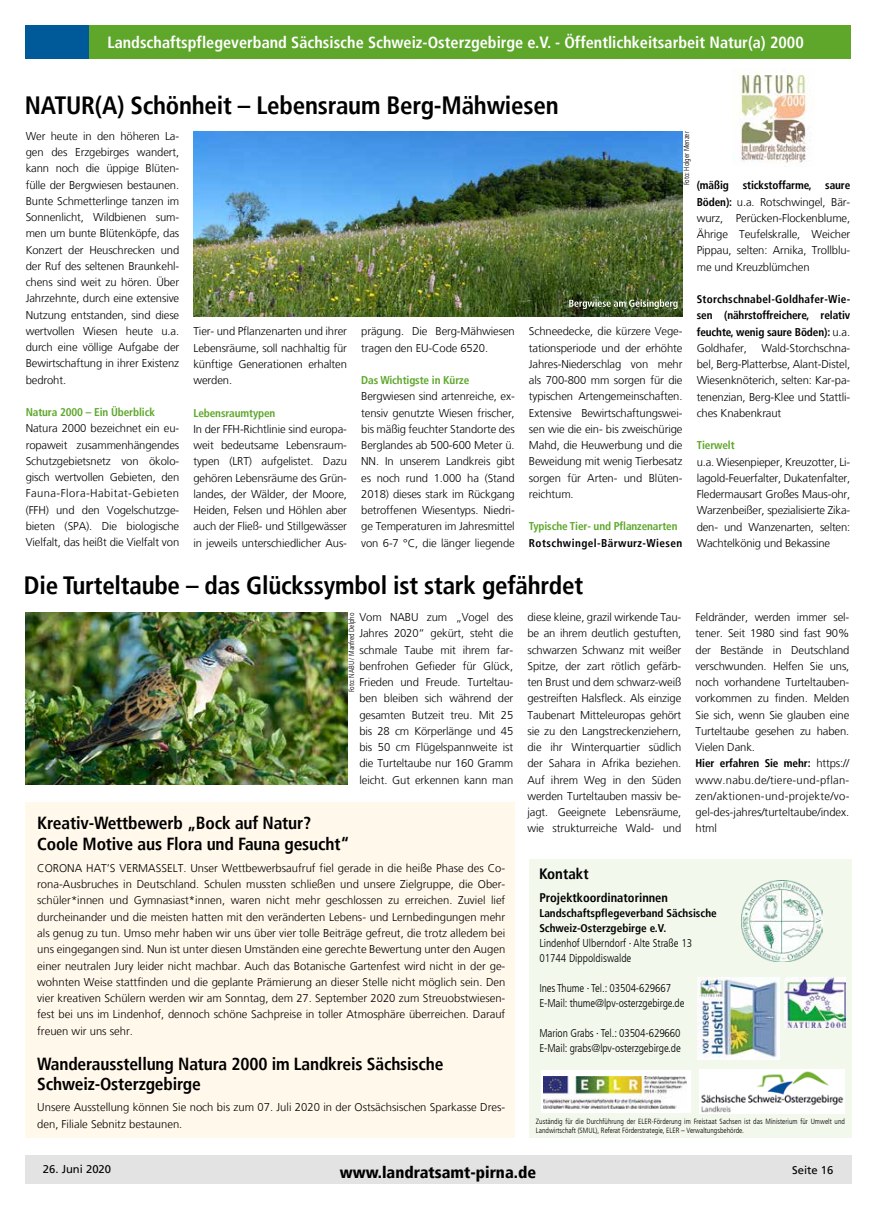
<style>
.page{position:relative;width:876px;height:1209px;background:#fff}
.page>*{position:absolute;margin:0;border:0;box-sizing:border-box;transform-origin:0 0}
.t1{font:700 condensed 25px "Frutiger";letter-spacing:-.01em;color:#000}
.t2{font:700 condensed 17.5px/21.2px "Frutiger";letter-spacing:-.01em;color:#000}
.t3{font:700 condensed 16.25px "Frutiger";color:#fff}
.t4{font:900 condensed 16.25px "Frutiger";color:#000}
.t5{font:700 condensed 15px "Frutiger";color:#000}
.t6{font:700 condensed 12.5px "Frutiger";color:#000}
.t7{font:300 11.25px/16.2px "Frutiger";letter-spacing:-.01em;color:#000;text-align:justify}
.t8{font:300 condensed 11.25px/15px "Frutiger";letter-spacing:-.01em;color:#000}
.t9{font:700 condensed 11.25px/16.2px "Frutiger";color:#000}
.t10{font:700 condensed 11.25px "Frutiger";letter-spacing:-.01em;color:#5ea72b}
.t11{font:700 condensed 11.25px "Frutiger";letter-spacing:.035em;color:#000}
.t12{font:11.25px "Frutiger";color:#000}
.t13{font:300 condensed 7.5px/8.8px "Frutiger";color:#000}
.s1{font-weight:700;font-stretch:condensed}
.s2{font-weight:300;font-stretch:normal}
</style>
<div class="page">
<div style="left:37px;top:25px;width:813px;height:33px;background:#5ea72b"></div>
<div style="left:25px;top:25px;width:64px;height:33px;background:#005a9a"></div>
<div style="left:25px;top:1155px;width:825px;height:28px;background:#e3e3e3"></div>
<div style="left:529px;top:859px;width:321px;height:278px;background:#f3f8ed"></div>
<img style="left:741px;top:880px;width:81px;height:81px">
<div style="left:540px;top:1070px;width:150px;height:43px;background:#fff"></div>
<img style="left:543px;top:1076px;width:143px;height:32px">
<img style="left:699px;top:1069px;width:145px;height:44px">
<img style="left:697px;top:977px;width:82px;height:82px">
<img style="left:784px;top:977px;width:61px;height:50px">
<img style="left:732px;top:68px;width:76px;height:96px">
<div style="left:25px;top:802px;width:489px;height:335px;background:#fff8eb"></div>
<img style="left:26px;top:612px;width:321px;height:172px">
<img style="left:193px;top:131px;width:489px;height:185px">
<svg style="left:569px;top:299px;width:108px;height:10px"></svg>
<h3 class="t3" style="left:107px;top:32px;width:697px">Landschaftspflegeverband Sächsische Schweiz-Osterzgebirge e.V. - Öffentlichkeitsarbeit Natur(a) 2000</h3>
<h1 class="t1" style="left:25px;top:91px;width:535px">NATUR(A) Schönheit – Lebensraum Berg-Mähwiesen</h1>
<p class="t7" style="left:26px;top:128px;width:155px">Wer heute in den höheren La&shy;gen des Erzgebirges wandert, kann noch die üppige Blüten&shy;fülle der Bergwiesen bestaunen.<br>Bunte Schmetterlinge tanzen im Sonnenlicht, Wildbienen sum&shy;men um bunte Blütenköpfe, das Konzert der Heuschrecken und der Ruf des seltenen Braunkehl&shy;chens sind weit zu hören. Über Jahrzehnte, durch eine extensive Nutzung entstanden, sind diese wertvollen Wiesen heute u.a. durch eine völlige Aufgabe der Bewirtschaftung in ihrer Existenz bedroht.</p>
<p class="t10" style="left:26px;top:405px;width:131px">Natura 2000 – Ein Überblick</p>
<p class="t7" style="left:26px;top:420px;width:155px">Natura 2000 bezeichnet ein eu&shy;ropaweit zusammenhängendes Schutzgebietsnetz von ökolo&shy;gisch wertvollen Gebieten, den Fauna-Flora-Habitat-Gebieten (FFH) und den Vogelschutzge&shy;bieten (SPA). Die biologische Vielfalt, das heißt die Vielfalt von</p>
<p class="t7" style="left:193px;top:323px;width:155px">Tier- und Pflanzenarten und ihrer Lebensräume, soll nachhaltig für künftige Generationen erhalten werden.</p>
<p class="t10" style="left:193px;top:406px;width:83px">Lebensraumtypen</p>
<p class="t7" style="left:193px;top:421px;width:155px">In der FFH-Richtlinie sind europa&shy;weit bedeutsame Lebensraum&shy;typen (LRT) aufgelistet. Dazu gehören Lebensräume des Grün&shy;landes, der Wälder, der Moore, Heiden, Felsen und Höhlen aber auch der Fließ- und Stillgewässer in jeweils unterschiedlicher Aus-</p>
<p class="t7" style="left:361px;top:323px;width:155px">prägung. Die Berg-Mähwiesen tragen den EU-Code 6520.</p>
<p class="t10" style="left:361px;top:373px;width:110px">Das Wichtigste in Kürze</p>
<p class="t7" style="left:361px;top:388px;width:155px">Bergwiesen sind artenreiche, ex&shy;tensiv genutzte Wiesen frischer, bis mäßig feuchter Standorte des Berglandes ab 500-600 Meter ü.<br>NN. In unserem Landkreis gibt es noch rund 1.000 ha (Stand 2018) dieses stark im Rückgang betroffenen Wiesentyps. Niedri&shy;ge Temperaturen im Jahresmittel von 6-7 °C, die länger liegende</p>
<p class="t13" style="left:682px;top:185px;width:55px;rotate:-90deg">Foto: Holger Menzer</p>
<p class="t7" style="left:696px;top:177px;width:155px"><span class="s1">(mäßig stickstoffarme, saure Böden):</span> u.a. Rotschwingel, Bär&shy;wurz, Perücken-Flockenblume, Ährige Teufelskralle, Weicher Pippau, selten: Arnika, Trollblu&shy;me und Kreuzblümchen</p>
<p class="t9" style="left:696px;top:291px;width:155px;text-align:justify">Storchschnabel-Goldhafer-Wie&shy;sen (nährstoffreichere, relativ feuchte, wenig saure Böden): <span class="s2">u.a.<br>Goldhafer,</span></p>
<p class="t7" style="left:528px;top:323px;width:155px">Schneedecke, die kürzere Vege&shy;tationsperiode und der erhöhte Jahres-Niederschlag von mehr als 700-800 mm sorgen für die typischen Artengemeinschaften.<br>Extensive Bewirtschaftungswei&shy;sen wie die ein- bis zweischürige Mahd, die Heuwerbung und die Beweidung mit wenig Tierbesatz sorgen für Arten- und Blüten&shy;reichtum.</p>
<p class="t10" style="left:528px;top:519px;width:150px">Typische Tier- und Pflanzenarten</p>
<p class="t11" style="left:528px;top:536px;width:155px">Rotschwingel-Bärwurz-Wiesen</p>
<p class="t7" style="left:696px;top:340px;width:155px;text-indent:65px">Wald-Storchschna&shy;bel, Berg-Platterbse, Alant-Distel, Wiesenknöterich, selten: Kar-pa&shy;tenenzian, Berg-Klee und Stattli&shy;ches Knabenkraut</p>
<p class="t10" style="left:696px;top:439px;width:39px">Tierwelt</p>
<p class="t7" style="left:696px;top:454px;width:155px">u.a. Wiesenpieper, Kreuzotter, Li&shy;lagold-Feuerfalter, Dukatenfalter, Fledermausart Großes Maus-ohr, Warzenbeißer, spezialisierte Zika&shy;den- und Wanzenarten, selten:<br>Wachtelkönig und Bekassine</p>
<h1 class="t1" style="left:24px;top:570px;width:560px">Die Turteltaube – das Glückssymbol ist stark gefährdet</h1>
<p class="t13" style="left:347px;top:692px;width:81px;rotate:-90deg">Foto: NABU / Manfred Delpho</p>
<p class="t7" style="left:359px;top:609px;width:155px">Vom NABU zum „Vogel des Jahres 2020“ gekürt, steht die schmale Taube mit ihrem far&shy;benfrohen Gefieder für Glück, Frieden und Freude. Turteltau&shy;ben bleiben sich während der gesamten Butzeit treu. Mit 25 bis 28 cm Körperlänge und 45 bis 50 cm Flügelspannweite ist die Turteltaube nur 160 Gramm leicht. Gut erkennen kann man</p>
<p class="t7" style="left:527px;top:609px;width:155px">diese kleine, grazil wirkende Tau&shy;be an ihrem deutlich gestuften, schwarzen Schwanz mit weißer Spitze, der zart rötlich gefärb&shy;ten Brust und dem schwarz-weiß gestreiften Halsfleck. Als einzige Taubenart Mitteleuropas gehört sie zu den Langstreckenziehern, die ihr Winterquartier südlich der Sahara in Afrika beziehen.<br>Auf ihrem Weg in den Süden werden Turteltauben massiv be&shy;jagt. Geeignete Lebensräume, wie strukturreiche Wald- und</p>
<p class="t7" style="left:695px;top:609px;width:155px;text-align:left">Feldränder, werden immer sel&shy;tener. Seit 1980 sind fast 90% der Bestände in Deutschland verschwunden. Helfen Sie uns, noch vorhandene Turteltauben&shy;vorkommen zu finden. Melden<br>Sie sich, wenn Sie glauben eine<br>Turteltaube gesehen zu haben.<br>Vielen Dank.<br><span class="s1">Hier erfahren Sie mehr:</span> https:// www.nabu.de/tiere-und-pflan&shy;zen/aktionen-und-projekte/vo&shy;gel-des-jahres/turteltaube/index. html</p>
<h2 class="t2" style="left:37px;top:811px;width:313px">Kreativ-Wettbewerb „Bock auf Natur?<br>Coole Motive aus Flora und Fauna gesucht“</h2>
<p class="t7" style="left:37px;top:860px;width:469px">CORONA HAT’S VERMASSELT. Unser Wettbewerbsaufruf fiel gerade in die heiße Phase des Co&shy;rona-Ausbruches in Deutschland. Schulen mussten schließen und unsere Zielgruppe, die Ober&shy;schüler*innen und Gymnasiast*innen, waren nicht mehr geschlossen zu erreichen. Zuviel lief durcheinander und die meisten hatten mit den veränderten Lebens- und Lernbedingungen mehr als genug zu tun. Umso mehr haben wir uns über vier tolle Beiträge gefreut, die trotz alledem bei uns eingegangen sind. Nun ist unter diesen Umständen eine gerechte Bewertung unter den Augen einer neutralen Jury leider nicht machbar. Auch das Botanische Gartenfest wird nicht in der ge&shy;wohnten Weise stattfinden und die geplante Prämierung an dieser Stelle nicht möglich sein. Den vier kreativen Schülern werden wir am Sonntag, dem 27. September 2020 zum Streuobstwiesen&shy;fest bei uns im Lindenhof, dennoch schöne Sachpreise in toller Atmosphäre überreichen. Darauf freuen wir uns sehr.</p>
<h2 class="t2" style="left:37px;top:1053px;width:407px;line-height:20px">Wanderausstellung Natura 2000 im Landkreis Sächsische<br>Schweiz-Osterzgebirge</h2>
<p class="t7" style="left:37px;top:1099px;width:469px">Unsere Ausstellung können Sie noch bis zum 07. Juli 2020 in der Ostsächsischen Sparkasse Dres&shy;den, Filiale Sebnitz bestaunen.</p>
<h3 class="t5" style="left:539px;top:865px;width:51px">Kontakt</h3>
<p class="t6" style="left:539px;top:890px;width:130px">Projektkoordinatorinnen</p>
<p class="t9" style="left:539px;top:905px;width:179px;line-height:15px">Landschaftspflegeverband Sächsische<br>Schweiz-Osterzgebirge e.V.</p>
<p class="t8" style="left:539px;top:935px;width:154px">Lindenhof Ulberndorf · Alte Straße 13<br>01744 Dippoldiswalde</p>
<p class="t8" style="left:539px;top:980px;width:147px">Ines Thume · Tel.: 03504-629667<br>E-Mail: thume@lpv-osterzgebirge.de</p>
<p class="t8" style="left:539px;top:1025px;width:143px">Marion Grabs · Tel.: 03504-629660<br>E-Mail: grabs@lpv-osterzgebirge.de</p>
<p class="t13" style="left:535px;top:1117px;width:310px">Zuständig für die Durchführung der ELER-Förderung im Freistaat Sachsen ist das Ministerium für Umwelt und<br>Landwirtschaft (SMUL), Referat Förderstrategie, ELER – Verwaltungsbehörde.</p>
<p class="t12" style="left:43px;top:1162px;width:70px">26. Juni 2020</p>
<h3 class="t4" style="left:340px;top:1161px;width:197px">www.landratsamt-pirna.de</h3>
<p class="t12" style="left:791px;top:1162px;width:43px">Seite 16</p>
</div>
